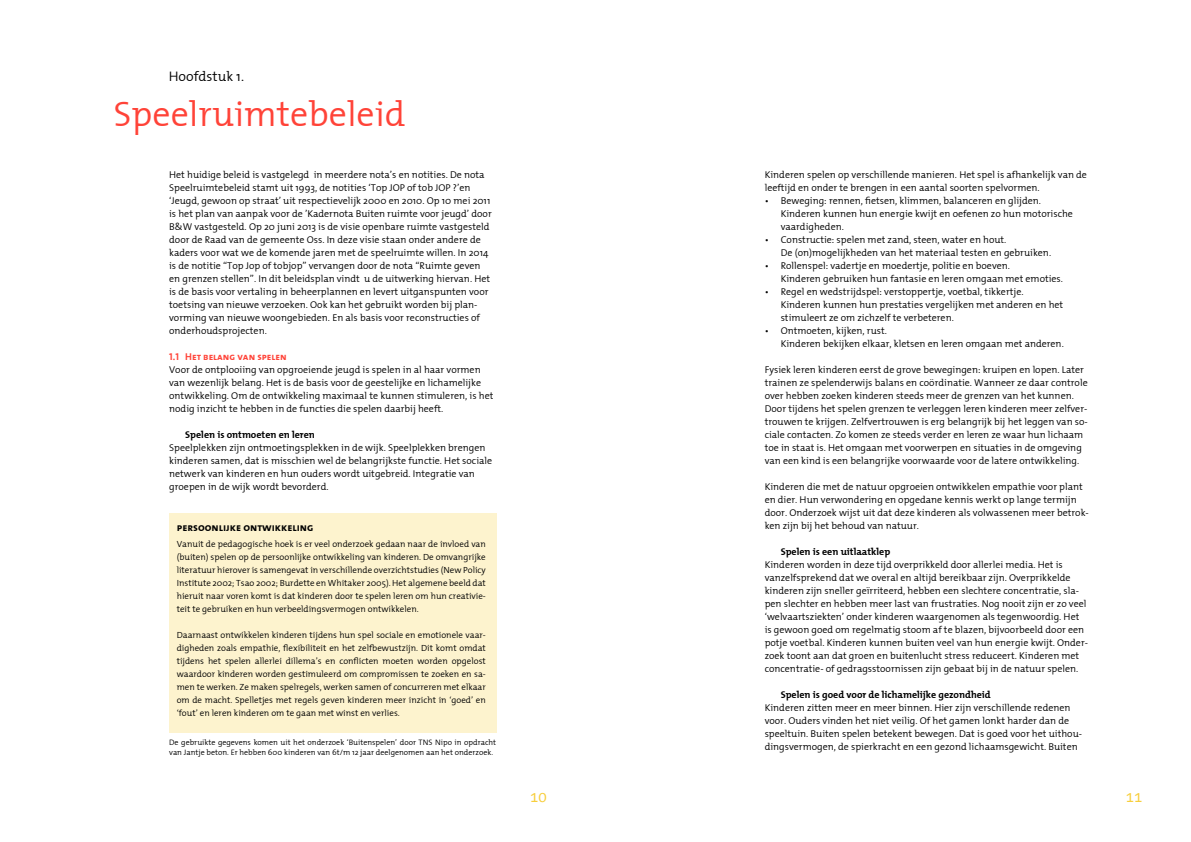
<style>
.page{position:relative;width:1191px;height:842px;background:#fff}
.page>*{position:absolute;margin:0;border:0;box-sizing:border-box;transform-origin:0 0}
.t1{font:300 36px "The Mix";color:#ff4338}
.t2{font:15px "The Mix Office";color:#f7ce3c}
.t3{font:300 14px "The Mix";color:#000}
.t4{font:11px "The Mix Bold Caps";color:#000}
.t5{font:300 10px/13px "The Mix";color:#000}
.t6{font:700 10px "The Mix";color:#000}
.t7{font:10px "The Mix Bold Caps";color:#ff4338}
.t8{font:300 9px/13px "The Mix";color:#000;text-align:justify}
.t9{font:300 8px/9.6px "The Mix";color:#000}
</style>
<div class="page">
<div style="left:169px;top:514px;width:327px;height:219px;background:#fdf3ce"></div>
<h3 class="t3" style="left:169px;top:65px;width:77px">Hoofdstuk 1.</h3>
<h1 class="t1" style="left:113px;top:84px;width:293px">Speelruimtebeleid</h1>
<p class="t5" style="left:169px;top:167px;width:324px">Het huidige beleid is vastgelegd in meerdere nota’s en notities. De nota Speelruimtebeleid stamt uit 1993, de notities ‘Top JOP of tob JOP ?’en ‘Jeugd, gewoon op straat’ uit respectievelijk 2000 en 2010. Op 10 mei 2011 is het plan van aanpak voor de ’Kadernota Buiten ruimte voor jeugd’ door B&amp;W vastgesteld. Op 20 juni 2013 is de visie openbare ruimte vastgesteld door de Raad van de gemeente Oss. In deze visie staan onder andere de kaders voor wat we de komende jaren met de speelruimte willen. In 2014 is de notitie “Top Jop of tobjop” vervangen door de nota “Ruimte geven en grenzen stellen”. In dit beleidsplan vindt u de uitwerking hiervan. Het is de basis voor vertaling in beheerplannen en levert uitganspunten voor toetsing van nieuwe verzoeken. Ook kan het gebruikt worden bij plan&shy;vorming van nieuwe woongebieden. En als basis voor reconstructies of onderhoudsprojecten.</p>
<p class="t7" style="left:169px;top:348px;width:119px">1.1 Het belang van spelen</p>
<p class="t5" style="left:169px;top:362px;width:326px">Voor de ontplooiing van opgroeiende jeugd is spelen in al haar vormen van wezenlijk belang. Het is de basis voor de geestelijke en lichamelijke ontwikkeling. Om de ontwikkeling maximaal te kunnen stimuleren, is het nodig inzicht te hebben in de functies die spelen daarbij heeft.</p>
<p class="t6" style="left:185px;top:426px;width:131px">Spelen is ontmoeten en leren</p>
<p class="t5" style="left:169px;top:440px;width:324px">Speelplekken zijn ontmoetingsplekken in de wijk. Speelplekken brengen kinderen samen, dat is misschien wel de belangrijkste functie. Het sociale netwerk van kinderen en hun ouders wordt uitgebreid. Integratie van groepen in de wijk wordt bevorderd.</p>
<p class="t4" style="left:177px;top:518px;width:138px">persoonlijke ontwikkeling</p>
<p class="t8" style="left:177px;top:537px;width:311px">Vanuit de pedagogische hoek is er veel onderzoek gedaan naar de invloed van (buiten) spelen op de persoonlijke ontwikkeling van kinderen. De omvangrijke literatuur hierover is samengevat in verschillende overzichtstudies (New Policy Institute 2002; Tsao 2002; Burdette en Whitaker 2005). Het algemene beeld dat hieruit naar voren komt is dat kinderen door te spelen leren om hun creativie&shy;teit te gebruiken en hun verbeeldingsvermogen ontwikkelen.</p>
<p class="t8" style="left:177px;top:628px;width:310px">Daarnaast ontwikkelen kinderen tijdens hun spel sociale en emotionele vaar&shy;digheden zoals empathie, flexibiliteit en het zelfbewustzijn. Dit komt omdat tijdens het spelen allerlei dillema’s en conflicten moeten worden opgelost waardoor kinderen worden gestimuleerd om compromissen te zoeken en sa&shy;men te werken. Ze maken spelregels, werken samen of concurreren met elkaar om de macht. Spelletjes met regels geven kinderen meer inzicht in ‘goed’ en ‘fout’ en leren kinderen om te gaan met winst en verlies.</p>
<p class="t9" style="left:169px;top:738px;width:328px">De gebruikte gegevens komen uit het onderzoek ‘Buitenspelen’ door TNS Nipo in opdracht van Jantje beton. Er hebben 600 kinderen van 6t/m 12 jaar deelgenomen aan het onderzoek.</p>
<p class="t5" style="left:764px;top:167px;width:324px">Kinderen spelen op verschillende manieren. Het spel is afhankelijk van de leeftijd en onder te brengen in een aantal soorten spelvormen.</p>
<p class="t5" style="left:780px;top:193px;width:294px;text-indent:-16px">• Beweging: rennen, fietsen, klimmen, balanceren en glijden.<br>Kinderen kunnen hun energie kwijt en oefenen zo hun motorische vaardigheden.</p>
<p class="t5" style="left:780px;top:232px;width:272px;text-indent:-16px">• Constructie: spelen met zand, steen, water en hout.<br>De (on)mogelijkheden van het materiaal testen en gebruiken.</p>
<p class="t5" style="left:780px;top:258px;width:284px;text-indent:-16px">• Rollenspel: vadertje en moedertje, politie en boeven.<br>Kinderen gebruiken hun fantasie en leren omgaan met emoties.</p>
<p class="t5" style="left:780px;top:284px;width:284px;text-indent:-16px">• Regel en wedstrijdspel: verstoppertje, voetbal, tikkertje.<br>Kinderen kunnen hun prestaties vergelijken met anderen en het stimuleert ze om zichzelf te verbeteren.</p>
<p class="t5" style="left:780px;top:323px;width:285px;text-indent:-16px">• Ontmoeten, kijken, rust.<br>Kinderen bekijken elkaar, kletsen en leren omgaan met anderen.</p>
<p class="t5" style="left:764px;top:362px;width:325px">Fysiek leren kinderen eerst de grove bewegingen: kruipen en lopen. Later trainen ze spelenderwijs balans en coördinatie. Wanneer ze daar controle over hebben zoeken kinderen steeds meer de grenzen van het kunnen.<br>Door tijdens het spelen grenzen te verleggen leren kinderen meer zelfver&shy;trouwen te krijgen. Zelfvertrouwen is erg belangrijk bij het leggen van so&shy;ciale contacten. Zo komen ze steeds verder en leren ze waar hun lichaam toe in staat is. Het omgaan met voorwerpen en situaties in de omgeving van een kind is een belangrijke voorwaarde voor de latere ontwikkeling.</p>
<p class="t5" style="left:764px;top:479px;width:326px">Kinderen die met de natuur opgroeien ontwikkelen empathie voor plant en dier. Hun verwondering en opgedane kennis werkt op lange termijn door. Onderzoek wijst uit dat deze kinderen als volwassenen meer betrok&shy;ken zijn bij het behoud van natuur.</p>
<p class="t6" style="left:780px;top:543px;width:111px">Spelen is een uitlaatklep</p>
<p class="t5" style="left:764px;top:557px;width:325px">Kinderen worden in deze tijd overprikkeld door allerlei media. Het is vanzelfsprekend dat we overal en altijd bereikbaar zijn. Overprikkelde kinderen zijn sneller geïrriteerd, hebben een slechtere concentratie, sla&shy;pen slechter en hebben meer last van frustraties. Nog nooit zijn er zo veel ‘welvaartsziekten’ onder kinderen waargenomen als tegenwoordig. Het is gewoon goed om regelmatig stoom af te blazen, bijvoorbeeld door een potje voetbal. Kinderen kunnen buiten veel van hun energie kwijt. Onder&shy;zoek toont aan dat groen en buitenlucht stress reduceert. Kinderen met concentratie- of gedragsstoornissen zijn gebaat bij in de natuur spelen.</p>
<p class="t6" style="left:780px;top:686px;width:212px">Spelen is goed voor de lichamelijke gezondheid</p>
<p class="t5" style="left:764px;top:700px;width:319px">Kinderen zitten meer en meer binnen. Hier zijn verschillende redenen voor. Ouders vinden het niet veilig. Of het gamen lonkt harder dan de speeltuin. Buiten spelen betekent bewegen. Dat is goed voor het uithou&shy;dingsvermogen, de spierkracht en een gezond lichaamsgewicht. Buiten</p>
<h2 class="t2" style="left:530px;top:789px;width:18px">10</h2>
<h2 class="t2" style="left:1125px;top:789px;width:18px">11</h2>
</div>
